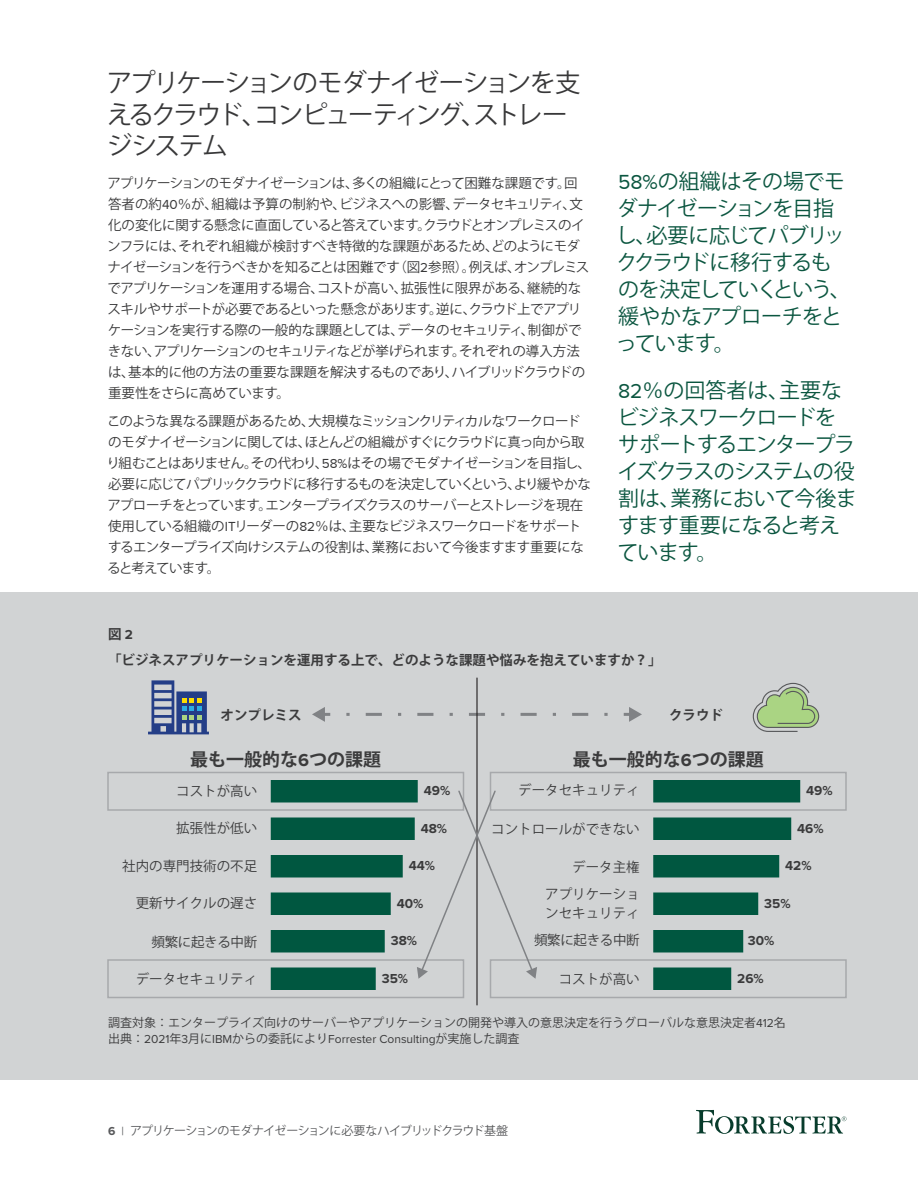
<style>
.page{position:relative;width:918px;height:1188px;background:#fff}
.page>*{position:absolute;margin:0;border:0;box-sizing:border-box;transform-origin:0 0}
.Heading_2{font:25.5px/31.5px "Koz Go Pro";letter-spacing:-.09em;color:#383839}
.Call-out_blue{font:21px/27px "Koz Go Pro";letter-spacing:-.04em;color:#0b5640}
.t1{font:700 18px "Koz Go Pro";color:#3b3b3c}
.t2{font:13.5px/21px "Koz Go Pro";letter-spacing:-.04em;color:#383839}
.t3{font:13.5px/18.8px "Koz Go Pro";color:#3b3b3c}
.t4{font:700 13.5px "Koz Go Pro";color:#3b3b3c}
.t5{font:700 13.5px "Proxima Nova";color:#3b3b3c}
.t6{font:13.5px "Koz Go Pro";letter-spacing:-.025em;color:#3b3b3c}
.t7{font:12px/16.5px "Koz Go Pro";color:#3b3b3c}
.t8{font:12px "Koz Go Pro";letter-spacing:-.06em;color:#57585a}
.s1{font-family:"Proxima Nova"}
.s2{font-family:"Proxima Nova";font-weight:700}
</style>
<div class="page">
<svg style="left:696px;top:1110px;width:150px;height:24px"></svg>
<div style="left:0;top:592px;width:918px;height:488px;background:#d1d3d4"></div>
<div style="left:490px;top:959px;width:357px;height:39px;border:2px solid #a7a9ac"></div>
<div style="left:490px;top:772px;width:357px;height:39px;border:2px solid #a7a9ac"></div>
<div style="left:107px;top:772px;width:357px;height:39px;border:2px solid #a7a9ac"></div>
<div style="left:107px;top:959px;width:357px;height:39px;border:2px solid #a7a9ac"></div>
<svg style="left:752px;top:682px;width:68px;height:50px"></svg>
<svg style="left:148px;top:680px;width:61px;height:54px"></svg>
<div style="left:653px;top:780px;width:148px;height:23px;background:#005740"></div>
<div style="left:653px;top:817px;width:139px;height:23px;background:#005740"></div>
<div style="left:653px;top:855px;width:127px;height:23px;background:#005740"></div>
<div style="left:653px;top:892px;width:106px;height:23px;background:#005740"></div>
<div style="left:653px;top:930px;width:91px;height:23px;background:#005740"></div>
<div style="left:653px;top:967px;width:79px;height:23px;background:#005740"></div>
<svg style="left:346px;top:713px;width:4px;height:3px"></svg>
<svg style="left:366px;top:713px;width:242px;height:3px"></svg>
<svg style="left:312px;top:707px;width:18px;height:15px"></svg>
<svg style="left:624px;top:707px;width:18px;height:15px"></svg>
<hr style="left:476px;top:678px;width:2px;height:327px;background:#231f20">
<svg style="left:269px;top:778px;width:268px;height:214px"></svg>
<h3 class="Heading_2" style="left:107px;top:68px;width:476px">アプリケーションのモダナイゼーションを支えるクラウド、コンピューティング、ストレージシステム</h3>
<p class="t2" style="left:107px;top:173px;width:484px">アプリケーションのモダナイゼーションは、多くの組織にとって困難な課題です。回答者の約<span class="s1">40</span>％が、組織は予算の制約や、ビジネスへの影響、データセキュリティ、文化の変化に関する懸念に直面していると答えています。クラウドとオンプレミスのインフラには、それぞれ組織が検討すべき特徴的な課題があるため、どのようにモダナイゼーションを行うべきかを知ることは困難です（図<span class="s1">2</span>参照）。例えば、オンプレミスでアプリケーションを運用する場合、コストが高い、拡張性に限界がある、継続的なスキルやサポートが必要であるといった懸念があります。逆に、クラウド上でアプリケーションを実行する際の一般的な課題としては、データのセキュリティ、制御ができない、アプリケーションのセキュリティなどが挙げられます。それぞれの導入方法は、基本的に他の方法の重要な課題を解決するものであり、ハイブリッドクラウドの重要性をさらに高めています。</p>
<p class="t2" style="left:107px;top:411px;width:486px">このような異なる課題があるため、大規模なミッションクリティカルなワークロードのモダナイゼーションに関しては、ほとんどの組織がすぐにクラウドに真っ向から取り組むことはありません。その代わり、<span class="s1">58%</span>はその場でモダナイゼーションを目指し、必要に応じてパブリッククラウドに移行するものを決定していくという、より緩やかなアプローチをとっています。エンタープライズクラスのサーバーとストレージを現在使用している組織の<span class="s1">IT</span>リーダーの<span class="s1">82</span>％は、主要なビジネスワークロードをサポートするエンタープライズ向けシステムの役割は、業務において今後ますます重要になると考えています。</p>
<p class="t4" style="left:108px;top:626px;width:27px">図 <span class="s1">2</span></p>
<p class="Call-out_blue" style="left:616px;top:169px;width:236px"><span class="s1">58%</span>の組織はその場でモダナイゼーションを目指し、必要に応じてパブリッククラウドに移行するものを決定していくという、緩やかなアプローチをとっています。</p>
<p class="Call-out_blue" style="left:617px;top:377px;width:241px"><span class="s1">82</span>％の回答者は、主要なビジネスワークロードをサポートするエンタープライズクラスのシステムの役割は、業務において今後ますます重要になると考えています。</p>
<p class="t4" style="left:108px;top:651px;width:555px">「ビジネスアプリケーションを運用する上で、どのような課題や悩みを抱えていますか？」</p>
<p class="t4" style="left:220px;top:707px;width:82px">オンプレミス</p>
<p class="t4" style="left:669px;top:707px;width:55px">クラウド</p>
<p class="t1" style="left:190px;top:748px;width:192px">最も一般的な<span class="s1">6</span>つの課題</p>
<p class="t3" style="left:176px;top:782px;width:82px">コストが高い</p>
<p class="t5" style="left:424px;top:783px;width:28px">49%</p>
<p class="t3" style="left:176px;top:819px;width:82px">拡張性が低い</p>
<p class="t5" style="left:421px;top:821px;width:28px">48%</p>
<p class="t3" style="left:122px;top:857px;width:136px">社内の専門技術の不足</p>
<p class="t5" style="left:409px;top:858px;width:28px">44%</p>
<p class="t3" style="left:136px;top:894px;width:123px">更新サイクルの遅さ</p>
<p class="t5" style="left:397px;top:896px;width:28px">40%</p>
<p class="t6" style="left:152px;top:933px;width:107px">頻繁に起きる中断</p>
<p class="t5" style="left:391px;top:933px;width:28px">38%</p>
<p class="t3" style="left:136px;top:970px;width:123px">データセキュリティ</p>
<p class="t5" style="left:382px;top:971px;width:28px">35%</p>
<p class="t1" style="left:573px;top:748px;width:192px">最も一般的な<span class="s1">6</span>つの課題</p>
<p class="t3" style="left:518px;top:781px;width:123px">データセキュリティ</p>
<p class="t5" style="left:806px;top:783px;width:28px">49%</p>
<p class="t3" style="left:491px;top:820px;width:150px">コントロールができない</p>
<p class="t5" style="left:797px;top:821px;width:28px">46%</p>
<p class="t3" style="left:572px;top:858px;width:69px">データ主権</p>
<p class="t5" style="left:785px;top:858px;width:28px">42%</p>
<p class="t3" style="left:545px;top:885px;width:96px">アプリケーションセキュリティ</p>
<p class="t5" style="left:764px;top:896px;width:28px">35%</p>
<p class="t6" style="left:534px;top:931px;width:107px">頻繁に起きる中断</p>
<p class="t5" style="left:748px;top:933px;width:28px">30%</p>
<p class="t3" style="left:559px;top:970px;width:82px">コストが高い</p>
<p class="t5" style="left:737px;top:971px;width:28px">26%</p>
<p class="t7" style="left:108px;top:1014px;width:679px">調査対象：エンタープライズ向けのサーバーやアプリケーションの開発や導入の意思決定を行うグローバルな意思決定者<span class="s1">412</span>名出典：<span class="s1">2021</span>年<span class="s1">3</span>月に<span class="s1">IBM</span>からの委託により<span class="s1">Forrester Consulting</span>が実施した調査</p>
<p class="t8" style="left:108px;top:1123px;width:402px"><span class="s2">6</span> <span class="s1">|</span> アプリケーションのモダナイゼーションに必要なハイブリッドクラウド基盤</p>
</div>
